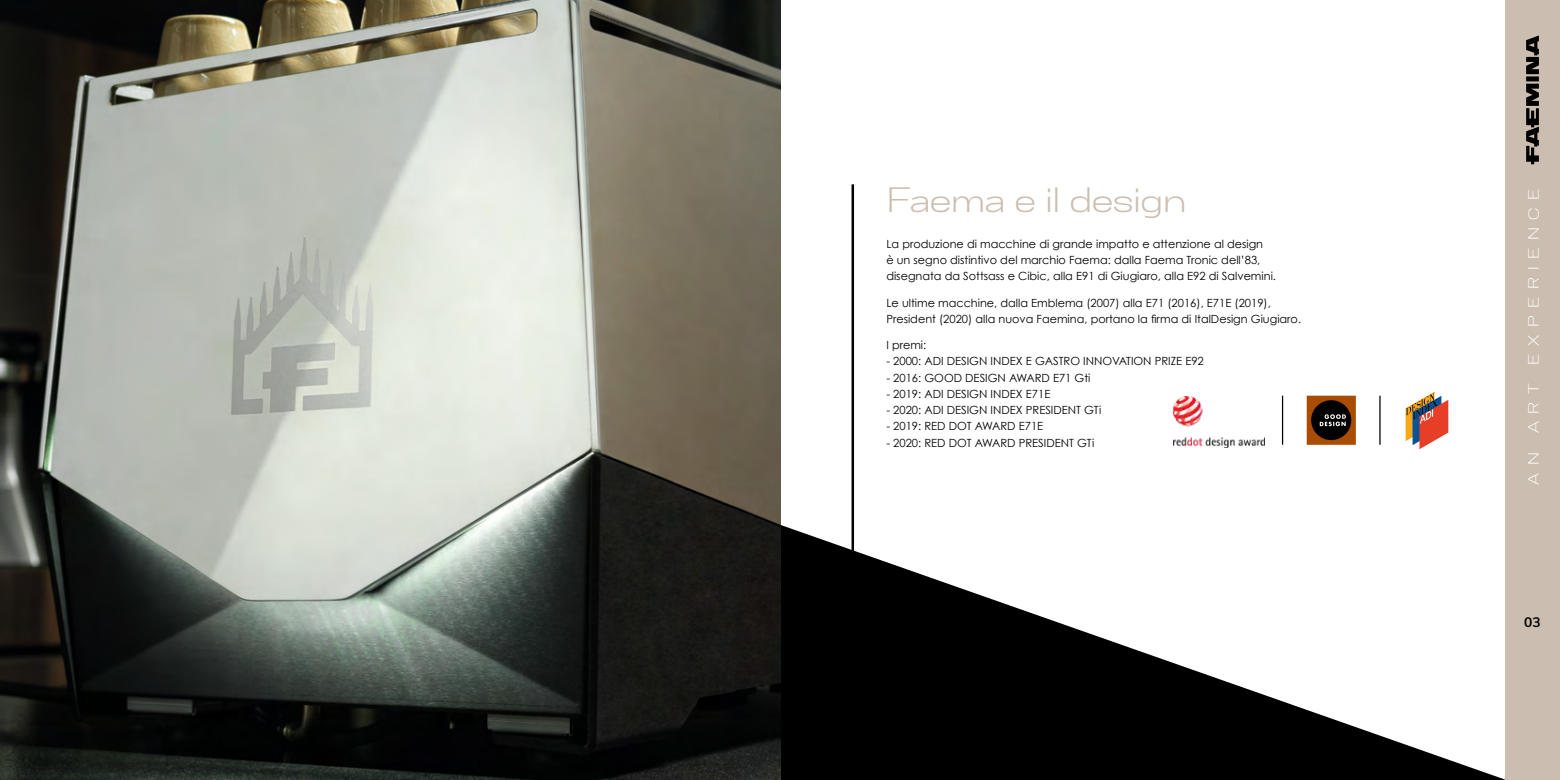
<style>
.page{position:relative;width:1560px;height:780px;background:#fff}
.page>*{position:absolute;margin:0;border:0;box-sizing:border-box;transform-origin:0 0}
.t1{font:300 35px "Cairoli Classic Extended";color:#cbbdaf}
.t2{font:300 15px "Cairoli Classic Extended";letter-spacing:.5em;color:#fff}
.t3{font:700 13.75px "Muli";color:#000}
.t4{font:11.25px "Century Gothic";color:#000}
</style>
<div class="page">
<svg style="left:780px;top:524px;width:724px;height:256px"></svg>
<img style="left:0;top:0;width:780px;height:780px">
<div style="left:1504px;top:0;width:55px;height:780px;background:#cbbdaf"></div>
<div style="left:1525px;top:76px;width:13px;height:5px;background:#000"></div>
<svg style="left:1526px;top:84px;width:12px;height:80px"></svg>
<svg style="left:1526px;top:35px;width:12px;height:39px"></svg>
<hr style="left:851px;top:184px;width:3px;height:489px;background:#000">
<svg style="left:1405px;top:392px;width:42px;height:57px"></svg>
<div style="left:1306px;top:395px;width:49px;height:50px;background:#aa4c02;border:1px solid #aa4c02"></div>
<div style="left:1310px;top:400px;width:40px;height:40px;background:#000;border-radius:50%"></div>
<svg style="left:1319px;top:414px;width:26px;height:12px"></svg>
<hr style="left:1281px;top:395px;width:1px;height:50px;background:#000">
<hr style="left:1379px;top:395px;width:1px;height:50px;background:#000">
<img style="left:1173px;top:396px;width:90px;height:51px">
<p class="t1" style="left:886px;top:175px;width:301px">Faema e il design</p>
<p class="t4" style="left:886px;top:236px;width:378px">La produzione di macchine di grande impatto e attenzione al design</p>
<p class="t4" style="left:886px;top:252px;width:375px">è un segno distintivo del marchio Faema: dalla Faema Tronic dell’83,</p>
<p class="t4" style="left:886px;top:268px;width:391px">disegnata da Sottsass e Cibic, alla E91 di Giugiaro, alla E92 di Salvemini.</p>
<p class="t4" style="left:886px;top:294px;width:386px">Le ultime macchine, dalla Emblema (2007) alla E71 (2016), E71E (2019),</p>
<p class="t4" style="left:886px;top:311px;width:416px">President (2020) alla nuova Faemina, portano la firma di ItalDesign Giugiaro.</p>
<p class="t4" style="left:886px;top:337px;width:41px">I premi:</p>
<p class="t4" style="left:886px;top:353px;width:319px">- 2000: ADI DESIGN INDEX E GASTRO INNOVATION PRIZE E92</p>
<p class="t4" style="left:886px;top:369px;width:206px">- 2016: GOOD DESIGN AWARD E71 Gti</p>
<p class="t4" style="left:886px;top:386px;width:165px">- 2019: ADI DESIGN INDEX E71E</p>
<p class="t4" style="left:886px;top:402px;width:216px">- 2020: ADI DESIGN INDEX PRESIDENT GTi</p>
<p class="t4" style="left:886px;top:418px;width:158px">- 2019: RED DOT AWARD E71E</p>
<p class="t4" style="left:886px;top:434px;width:209px">- 2020: RED DOT AWARD PRESIDENT GTi</p>
<p class="t2" style="left:1522px;top:364px;width:178px;rotate:-90deg">EXPERIENCE</p>
<p class="t2" style="left:1522px;top:433px;width:51px;rotate:-90deg">ART</p>
<p class="t2" style="left:1522px;top:484px;width:34px;rotate:-90deg">A N</p>
<p class="t3" style="left:1523px;top:612px;width:18px">03</p>
</div>
